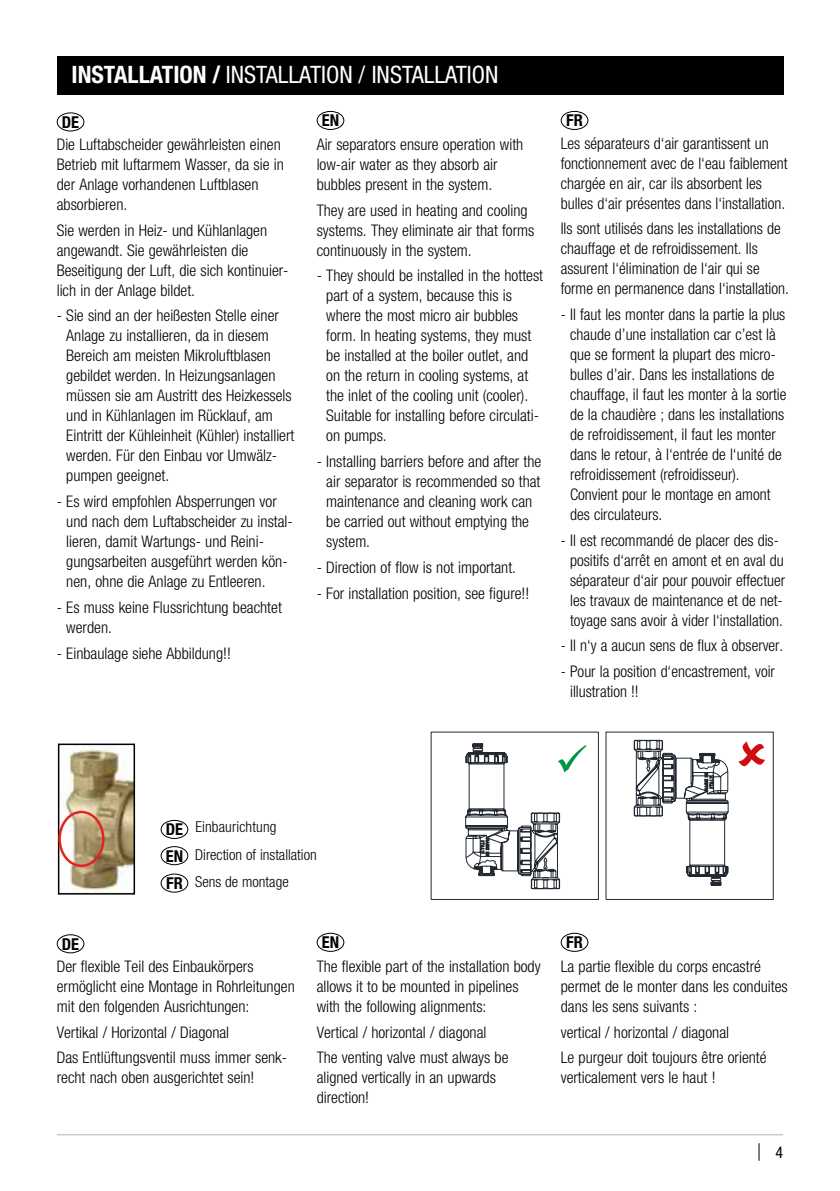
<style>
.page{position:relative;width:840px;height:1191px;background:#fff}
.page>*{position:absolute;margin:0;border:0;box-sizing:border-box;transform-origin:0 0}
.t1{font:condensed 24px "Helvetica Neue LT Pro";color:#fff}
.t2{font:700 condensed 16.4px "Helvetica Neue LT Pro";color:#000}
.t3{font:300 condensed 16px/20px "Helvetica Neue LT Pro";color:#000}
.t4{font:condensed 16px "Helvetica Neue LT Pro";color:#000}
.t5{font:300 condensed 15px "Helvetica Neue LT Pro";color:#000}
.s1{font-weight:700}
.s2{font-weight:700;font-size:16.4px}
</style>
<div class="page">
<svg style="left:758px;top:1143px;width:1px;height:17px"></svg>
<hr style="left:57px;top:1134px;width:725px;height:1px;background:#b3b2b2">
<div style="left:57px;top:57px;width:725px;height:38px;background:#000"></div>
<div style="left:57px;top:112px;width:27px;height:19px;border:1px solid #000;border-radius:50%"></div>
<div style="left:57px;top:934px;width:27px;height:19px;border:1px solid #000;border-radius:50%"></div>
<div style="left:160px;top:820px;width:28px;height:19px;border:1px solid #000;border-radius:50%"></div>
<img style="left:61px;top:748px;width:71px;height:143px">
<div style="left:58px;top:743px;width:77px;height:151px;border:2px solid #000"></div>
<div style="left:58px;top:810px;width:46px;height:57px;border:2px solid #e52421;border-radius:50%"></div>
<svg style="left:430px;top:731px;width:343px;height:168px"></svg>
<svg style="left:464px;top:739px;width:264px;height:150px"></svg>
<div style="left:560px;top:111px;width:28px;height:19px;border:1px solid #000;border-radius:50%"></div>
<div style="left:560px;top:932px;width:28px;height:19px;border:1px solid #000;border-radius:50%"></div>
<div style="left:160px;top:873px;width:28px;height:19px;border:1px solid #000;border-radius:50%"></div>
<div style="left:316px;top:111px;width:28px;height:19px;border:1px solid #000;border-radius:50%"></div>
<div style="left:316px;top:932px;width:28px;height:19px;border:1px solid #000;border-radius:50%"></div>
<div style="left:160px;top:846px;width:28px;height:19px;border:1px solid #000;border-radius:50%"></div>
<h1 class="t1" style="left:71px;top:61px;width:428px"><span class="s1">INSTALLATION /</span> INSTALLATION / INSTALLATION</h1>
<p class="t2" style="left:62px;top:112px;width:19px">DE</p>
<p class="t3" style="left:57px;top:134px;width:228px">Die Luftabscheider gewährleisten einen<br>Betrieb mit luftarmem Wasser, da sie in der Anlage vorhandenen Luftblasen absorbieren.</p>
<p class="t3" style="left:57px;top:220px;width:233px">Sie werden in Heiz- und Kühlanlagen angewandt. Sie gewährleisten die Beseitigung der Luft, die sich kontinuier&shy;lich in der Anlage bildet.</p>
<p class="t3" style="left:66px;top:306px;width:229px;text-indent:-10px">- Sie sind an der heißesten Stelle einer Anlage zu installieren, da in diesem Bereich am meisten Mikroluftblasen gebildet werden. In Heizungsanlagen müssen sie am Austritt des Heizkessels und in Kühlanlagen im Rücklauf, am Eintritt der Kühleinheit (Kühler) installiert werden. Für den Einbau vor Umwälz&shy;pumpen geeignet.</p>
<p class="t3" style="left:66px;top:491px;width:228px;text-indent:-10px">- Es wird empfohlen Absperrungen vor und nach dem Luftabscheider zu instal&shy;lieren, damit Wartungs- und Reini&shy;gungsarbeiten ausgeführt werden kön&shy;nen, ohne die Anlage zu Entleeren.</p>
<p class="t3" style="left:66px;top:597px;width:217px;text-indent:-10px">- Es muss keine Flussrichtung beachtet werden.</p>
<p class="t3" style="left:57px;top:643px;width:175px">- Einbaulage siehe Abbildung!!</p>
<p class="t2" style="left:321px;top:111px;width:19px">EN</p>
<p class="t3" style="left:316px;top:134px;width:208px">Air separators ensure operation with low-air water as they absorb air bubbles present in the system.</p>
<p class="t3" style="left:316px;top:200px;width:219px">They are used in heating and cooling systems. They eliminate air that forms continuously in the system.</p>
<p class="t3" style="left:326px;top:266px;width:218px;text-indent:-10px">- They should be installed in the hottest part of a system, because this is where the most micro air bubbles form. In heating systems, they must be installed at the boiler outlet, and on the return in cooling systems, at the inlet of the cooling unit (cooler).<br>Suitable for installing before circulati&shy;on pumps.</p>
<p class="t3" style="left:326px;top:451px;width:216px;text-indent:-10px">- Installing barriers before and after the air separator is recommended so that maintenance and cleaning work can be carried out without emptying the system.</p>
<p class="t3" style="left:316px;top:557px;width:201px">- Direction of flow is not important.</p>
<p class="t3" style="left:316px;top:583px;width:214px">- For installation position, see figure!!</p>
<p class="t2" style="left:566px;top:111px;width:18px">FR</p>
<p class="t3" style="left:560px;top:133px;width:228px">Les séparateurs d‘air garantissent un fonctionnement avec de l‘eau faiblement chargée en air, car ils absorbent les bulles d‘air présentes dans l‘installation.</p>
<p class="t3" style="left:560px;top:218px;width:229px">Ils sont utilisés dans les installations de chauffage et de refroidissement. Ils assurent l‘élimination de l‘air qui se forme en permanence dans l‘installation.</p>
<p class="t3" style="left:569px;top:304px;width:218px;text-indent:-9px">- Il faut les monter dans la partie la plus chaude d’une installation car c’est là que se forment la plupart des micro&shy;bulles d’air. Dans les installations de chauffage, il faut les monter à la sortie de la chaudière ; dans les installations de refroidissement, il faut les monter dans le retour, à l‘entrée de l‘unité de refroidissement (refroidisseur).<br>Convient pour le montage en amont des circulateurs.</p>
<p class="t3" style="left:560px;top:530px;width:226px;text-align:center">- Il est recommandé de placer des dis&shy;positifs d‘arrêt en amont et en aval du séparateur d‘air pour pouvoir effectuer les travaux de maintenance et de net&shy;toyage sans avoir à vider l‘installation.</p>
<p class="t3" style="left:560px;top:635px;width:224px">- Il n‘y a aucun sens de flux à observer.</p>
<p class="t3" style="left:569px;top:661px;width:206px;text-indent:-9px">- Pour la position d‘encastrement, voir illustration !!</p>
<p class="t5" style="left:166px;top:818px;width:112px"><span class="s2">DE</span> Einbaurichtung</p>
<p class="t5" style="left:166px;top:845px;width:152px"><span class="s2">EN</span> Direction of installation</p>
<p class="t5" style="left:166px;top:873px;width:124px"><span class="s2">FR</span> Sens de montage</p>
<p class="t2" style="left:62px;top:934px;width:19px">DE</p>
<p class="t3" style="left:57px;top:956px;width:239px">Der flexible Teil des Einbaukörpers ermöglicht eine Montage in Rohrleitungen mit den folgenden Ausrichtungen:</p>
<p class="t3" style="left:57px;top:1019px;width:232px;line-height:25.6px">Vertikal / Horizontal / Diagonal<br>Das Entlüftungsventil muss immer senk-</p>
<p class="t3" style="left:57px;top:1067px;width:199px">recht nach oben ausgerichtet sein!</p>
<p class="t2" style="left:321px;top:932px;width:19px">EN</p>
<p class="t3" style="left:316px;top:956px;width:225px">The flexible part of the installation body allows it to be mounted in pipelines with the following alignments:</p>
<p class="t3" style="left:316px;top:1019px;width:193px;line-height:25.6px">Vertical / horizontal / diagonal<br>The venting valve must always be</p>
<p class="t3" style="left:316px;top:1067px;width:181px">aligned vertically in an upwards direction!</p>
<p class="t2" style="left:566px;top:932px;width:18px">FR</p>
<p class="t3" style="left:560px;top:956px;width:228px">La partie flexible du corps encastré permet de le monter dans les conduites dans les sens suivants :</p>
<p class="t3" style="left:560px;top:1019px;width:207px;line-height:25.6px">vertical / horizontal / diagonal<br>Le purgeur doit toujours être orienté</p>
<p class="t3" style="left:560px;top:1067px;width:156px">verticalement vers le haut !</p>
<p class="t4" style="left:775px;top:1142px;width:9px">4</p>
</div>
